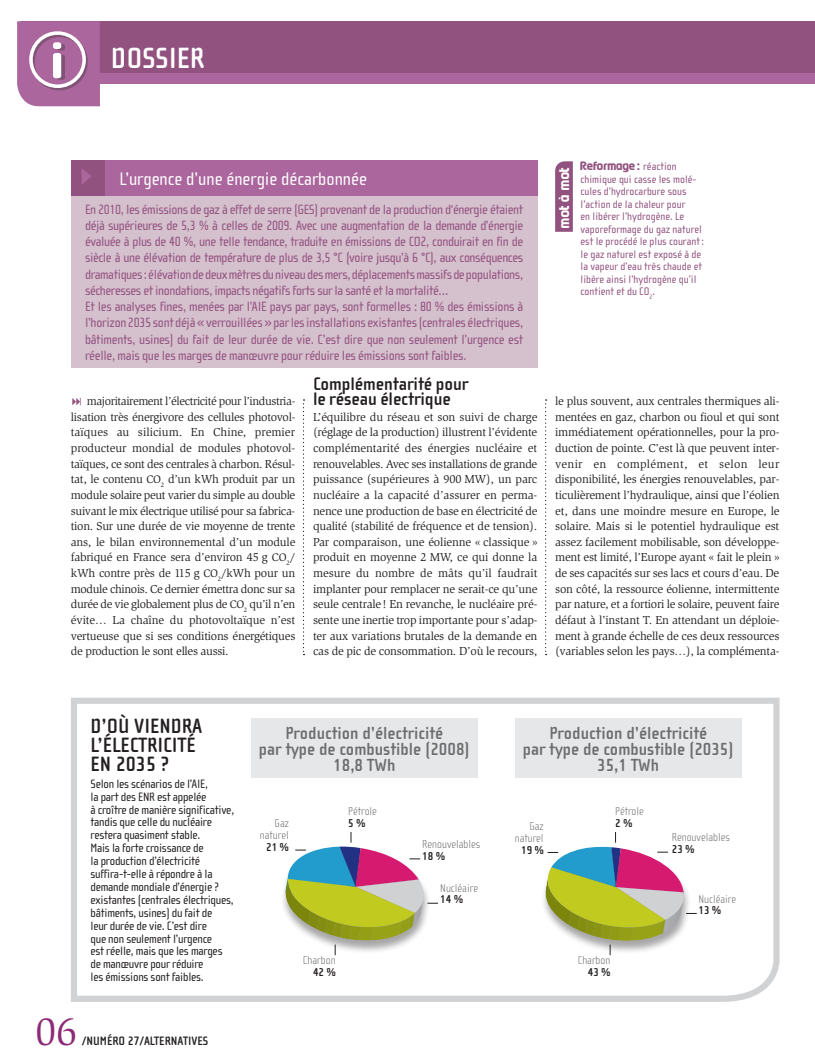
<style>
.page{position:relative;width:815px;height:1063px;background:#fff}
.page>*{position:absolute;margin:0;border:0;box-sizing:border-box;transform-origin:0 0}
.t1{font:40px "Slimbach";color:#8c2a77}
.t2{font:700 30px "Cholla Sans";color:#fff}
.t3{font:700 21.25px/19.1px "Cholla Sans";color:#231f20}
.t4{font:700 18.75px/15.6px "Cholla Sans";letter-spacing:-.005em;color:#231f20}
.t5{font:18.75px "Cholla Sans";color:#fff}
.t6{font:700 18px/16.1px "Cholla Sans";color:#6c6d70;text-align:center}
.t7{font:13.75px/16.2px "Cholla Sans";letter-spacing:-.03em;color:#92527f}
.t8{font:12.5px/12.9px "Cholla Sans";letter-spacing:-.02em;color:#231f20}
.t9{font:700 12.5px "Cholla Sans";color:#231f20}
.t10{font:700 12.5px "Prosper";letter-spacing:-.02em;color:#fff}
.t11{font:11.88px/15.6px "Slimbach";letter-spacing:-.015em;color:#231f20;text-align:justify}
.t12{font:100 11.75px/11.8px "Cholla Sans";color:#6c6d70;text-align:right}
.t13{font:700 11.75px "Cholla Sans";color:#231f20}
.t14{font:11.25px/12.5px "Cholla Sans";color:#92527f}
.t15{font:700 10.62px "Prosper";letter-spacing:-.015em;color:#92527f}
.s1{font-size:11.25px}
.s2{font-family:"Cholla Sans";font-weight:400;font-size:11.25px}
</style>
<div class="page">
<div style="left:21px;top:71px;width:794px;height:13px;background:#ab669d"></div>
<div style="left:21px;top:21px;width:794px;height:52px;background:#92527f"></div>
<svg style="left:17px;top:21px;width:83px;height:85px;background:#b379a7"></svg>
<svg style="left:71px;top:697px;width:709px;height:305px"></svg>
<div style="left:515px;top:718px;width:226px;height:60px;background:#e6e7e9"></div>
<div style="left:251px;top:718px;width:226px;height:60px;background:#e6e7e9"></div>
<svg style="left:303px;top:399px;width:2px;height:256px"></svg>
<svg style="left:545px;top:399px;width:2px;height:256px"></svg>
<svg style="left:555px;top:161px;width:18px;height:71px"></svg>
<div style="left:71px;top:160px;width:39px;height:36px;background:#92527f"></div>
<div style="left:105px;top:160px;width:432px;height:36px;background:#ab669d"></div>
<div style="left:71px;top:196px;width:466px;height:172px;background:#d5c0cd"></div>
<svg style="left:82px;top:169px;width:9px;height:15px"></svg>
<svg style="left:545px;top:832px;width:152px;height:123px"></svg>
<svg style="left:285px;top:832px;width:153px;height:123px"></svg>
<h2 class="t2" style="left:111px;top:41px;width:95px">DOSSIER</h2>
<h3 class="t5" style="left:119px;top:168px;width:249px">L’urgence d’une énergie décarbonnée</h3>
<p class="t7" style="left:85px;top:201px;width:440px">En 2010, les émissions de gaz à effet de serre (GES) provenant de la production d‘énergie étaient déjà supérieures de 5,3 % à celles de 2009. Avec une augmentation de la demande d’énergie évaluée à plus de 40 %, une telle tendance, traduite en émissions de CO2, conduirait en fin de siècle à une élévation de température de plus de 3,5 °C (voire jusqu’à 6 °C), aux conséquences dramatiques : élévation de deux mètres du niveau des mers, déplacements massifs de populations, sécheresses et inondations, impacts négatifs forts sur la santé et la mortalité…<br>Et les analyses fines, menées par l’AIE pays par pays, sont formelles : 80 % des émissions à l’horizon 2035 sont déjà « verrouillées » par les installations existantes (centrales électriques, bâtiments, usines) du fait de leur durée de vie. C’est dire que non seulement l’urgence est réelle, mais que les marges de manœuvre pour réduire les émissions sont faibles.</p>
<p class="t11" style="left:71px;top:393px;width:226px;text-indent:16px">majoritairement l’électricité pour l’industria&shy;lisation très énergivore des cellules photovol&shy;taïques au silicium. En Chine, premier producteur mondial de modules photovol&shy;taïques, ce sont des centrales à charbon. Résul&shy;tat, le contenu <span class="s1">CO</span><sub>2</sub> d’un kWh produit par un module solaire peut varier du simple au double suivant le mix électrique utilisé pour sa fabrica&shy;tion. Sur une durée de vie moyenne de trente ans, le bilan environnemental d’un module fabriqué en France sera d’environ 45 g <span class="s1">CO</span><sub>2</sub>/ kWh contre près de 115 g <span class="s1">CO</span><sub>2</sub>/kWh pour un module chinois. Ce dernier émettra donc sur sa durée de vie globalement plus de <span class="s1">CO</span><sub>2</sub> qu’il n’en évite… La chaîne du photovoltaïque n’est vertueuse que si ses conditions énergétiques de production le sont elles aussi.</p>
<h3 class="t4" style="left:313px;top:376px;width:157px">Complémentarité pour le réseau électrique</h3>
<p class="t11" style="left:313px;top:409px;width:226px">L’équilibre du réseau et son suivi de charge (réglage de la production) illustrent l’évidente complémentarité des énergies nucléaire et renouvelables. Avec ses installations de grande puissance (supérieures à 900 MW), un parc nucléaire a la capacité d’assurer en perma&shy;nence une production de base en électricité de qualité (stabilité de fréquence et de tension).<br>Par comparaison, une éolienne « classique » produit en moyenne 2 MW, ce qui donne la mesure du nombre de mâts qu’il faudrait implanter pour remplacer ne serait-ce qu’une seule centrale! En revanche, le nucléaire pré&shy;sente une inertie trop importante pour s’adap&shy;ter aux variations brutales de la demande en cas de pic de consommation. D’où le recours,</p>
<p class="t10" style="left:556px;top:228px;width:63px;rotate:-90deg">mot à mot</p>
<p class="t15" style="left:581px;top:159px;width:98px">Reformage: <span class="s2">réaction</span></p>
<p class="t14" style="left:581px;top:173px;width:125px">chimique qui casse les molé&shy;cules d’hydrocarbure sous l’action de la chaleur pour<br>en libérer l’hydrogène. Le vaporeformage du gaz naturel est le procédé le plus courant: le gaz naturel est exposé à de la vapeur d’eau très chaude et libère ainsi l’hydrogène qu’il contient et du CO <sub>2</sub>.</p>
<p class="t11" style="left:555px;top:393px;width:226px">le plus souvent, aux centrales thermiques ali&shy;mentées en gaz, charbon ou fioul et qui sont immédiatement opérationnelles, pour la pro&shy;duction de pointe. C’est là que peuvent inter&shy;venir en complément, et selon leur disponibilité, les énergies renouvelables, par&shy;ticulièrement l’hydraulique, ainsi que l’éolien et, dans une moindre mesure en Europe, le solaire. Mais si le potentiel hydraulique est assez facilement mobilisable, son développe&shy;ment est limité, l’Europe ayant « fait le plein » de ses capacités sur ses lacs et cours d’eau. De son côté, la ressource éolienne, intermittente par nature, et a fortiori le solaire, peuvent faire défaut à l’instant T. En attendant un déploie&shy;ment à grande échelle de ces deux ressources (variables selon les pays…), la complémenta-</p>
<h3 class="t3" style="left:91px;top:717px;width:80px">D’où viendra l’électricité<br>en 2035 ?</h3>
<p class="t8" style="left:91px;top:777px;width:145px">Selon les scénarios de l’AIE,<br>la part des EN R est appelée<br>à croître de manière significative, tandis que celle du nucléaire restera quasiment stable.<br>Mais la forte croissance de<br>la production d’électricité suffira-t-elle à répondre à la demande mondiale d’énergie ? existantes (centrales électriques, bâtiments, usines) du fait de<br>leur durée de vie. C’est dire<br>que non seulement l’urgence<br>est réelle, mais que les marges de manœuvre pour réduire<br>les émissions sont faibles.</p>
<h1 class="t1" style="left:35px;top:1009px;width:43px">06</h1>
<p class="t9" style="left:82px;top:1034px;width:127px">/Numéro 27/ALTERNATIVES</p>
<h3 class="t6" style="left:259px;top:725px;width:213px">Production d’électricité<br>par type de combustible (2008)<br>18,8 TWh</h3>
<p class="t12" style="left:260px;top:818px;width:30px">Gaz naturel</p>
<p class="t13" style="left:266px;top:840px;width:24px">21%</p>
<p class="t12" style="left:348px;top:806px;width:30px">Pétrole</p>
<p class="t13" style="left:348px;top:817px;width:19px">5%</p>
<p class="t12" style="left:303px;top:954px;width:34px">Charbon</p>
<p class="t13" style="left:313px;top:965px;width:24px">42%</p>
<p class="t12" style="left:422px;top:838px;width:60px">Renouvelables</p>
<p class="t13" style="left:422px;top:849px;width:24px">18%</p>
<p class="t12" style="left:440px;top:882px;width:39px">Nucléaire</p>
<p class="t13" style="left:440px;top:893px;width:24px">14%</p>
<h3 class="t6" style="left:523px;top:725px;width:213px">Production d’électricité<br>par type de combustible (2035)<br>35,1 TWh</h3>
<p class="t12" style="left:515px;top:821px;width:30px">Gaz naturel</p>
<p class="t13" style="left:521px;top:843px;width:24px">19%</p>
<p class="t12" style="left:615px;top:806px;width:30px">Pétrole</p>
<p class="t13" style="left:615px;top:817px;width:19px">2%</p>
<p class="t12" style="left:578px;top:954px;width:34px">Charbon</p>
<p class="t13" style="left:588px;top:965px;width:24px">43%</p>
<p class="t12" style="left:672px;top:832px;width:60px">Renouvelables</p>
<p class="t13" style="left:672px;top:843px;width:24px">23%</p>
<p class="t12" style="left:698px;top:893px;width:39px">Nucléaire</p>
<p class="t13" style="left:698px;top:904px;width:24px">13%</p>
</div>
